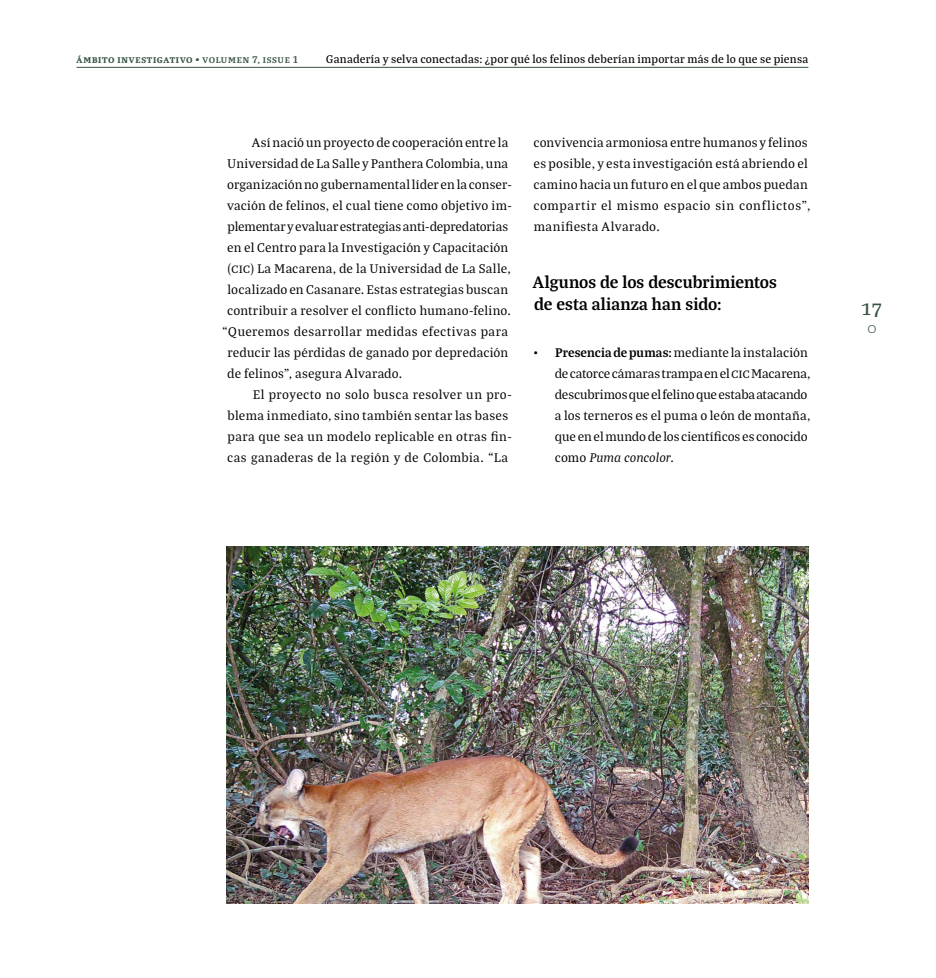
<style>
.page{position:relative;width:936px;height:978px;background:#fff}
.page>*{position:absolute;margin:0;border:0;box-sizing:border-box;transform-origin:0 0}
.t1{font:500 21px "Bagatela";color:#365441}
.T2{font:700 18px/22.5px "Bagatela";letter-spacing:.005em;color:#000}
.Body{font:13.5px/21px "Bagatela";letter-spacing:.015em;color:#000}
.Body-2{font:13.5px/21px "Bagatela";letter-spacing:-.005em;color:#000}
.t2{font:500 12px "Bagatela";letter-spacing:.015em;color:#000}
.t3{font:500 12px "Bagatela";color:#365441}
.t4{font:10.5px "Bagatela Dark";letter-spacing:.07em;color:#365441}
.s1{font-family:"Bagatela";font-weight:700}
.s2{font-family:"Amaranth";font-weight:700}
.s3{font-weight:700}
.s4{font-style:italic}
</style>
<div class="page">
<hr style="left:77px;top:67px;width:731px;height:1px;background:#365441">
<img style="left:226px;top:546px;width:582px;height:357px">
<p class="t4" style="left:77px;top:52px;width:223px">Ámbito Investigativo <span class="s1">• Volumen 7, Issue 1</span></p>
<p class="t2" style="left:326px;top:51px;width:484px">Ganadería y selva conectadas: ¿por qué los felinos deberían importar más de lo que se piensa</p>
<p class="Body" style="left:252px;top:131px;width:258px">Así nació un proyecto de cooperación entre la</p>
<p class="Body" style="left:227px;top:152px;width:282px">Universidad de La Salle y Panthera Colombia, una</p>
<p class="Body" style="left:227px;top:173px;width:286px">organización no gubernamental líder en la conser-</p>
<p class="Body" style="left:227px;top:194px;width:286px">vación de felinos, el cual tiene como objetivo im-</p>
<p class="Body" style="left:228px;top:215px;width:282px">plementar y evaluar estrategias anti-depredatorias</p>
<p class="Body" style="left:227px;top:236px;width:282px">en el Centro para la Investigación y Capacitación</p>
<p class="Body" style="left:227px;top:257px;width:285px">(cic) La Macarena, de la Universidad de La Salle,</p>
<p class="Body" style="left:228px;top:278px;width:282px">localizado en Casanare. Estas estrategias buscan</p>
<p class="Body" style="left:227px;top:299px;width:285px">contribuir a resolver el conflicto humano-felino.</p>
<p class="Body" style="left:222px;top:320px;width:287px">“Queremos desarrollar medidas efectivas para</p>
<p class="Body" style="left:227px;top:341px;width:282px">reducir las pérdidas de ganado por depredación</p>
<p class="Body" style="left:227px;top:362px;width:176px">de felinos”, asegura Alvarado.</p>
<p class="Body" style="left:227px;top:383px;width:286px;text-indent:26px">El proyecto no solo busca resolver un pro&shy;blema inmediato, sino también sentar las bases para que sea un modelo replicable en otras fin&shy;cas ganaderas de la región y de Colombia. “La</p>
<p class="Body" style="left:533px;top:131px;width:278px">convivencia armoniosa entre humanos y felinos es posible, y esta investigación está abriendo el camino hacia un futuro en el que ambos puedan compartir el mismo espacio sin conflictos”, manifiesta Alvarado.</p>
<p class="T2" style="left:532px;top:269px;width:246px">Algunos de los descubrimientos de esta alianza han sido:</p>
<p class="Body-2" style="left:555px;top:341px;width:257px;text-indent:-21px"><span class="s2">•</span> <span class="s3">Presencia de pumas:</span> mediante la instalación de catorce cámaras trampa en el cic Macarena, descubrimos que el felino que estaba atacando a los terneros es el puma o león de montaña, que en el mundo de los científicos es conocido como <span class="s4">Puma concolor</span>.</p>
<h1 class="t1" style="left:861px;top:294px;width:22px">17</h1>
<p class="t3" style="left:867px;top:321px;width:11px">○</p>
</div>
